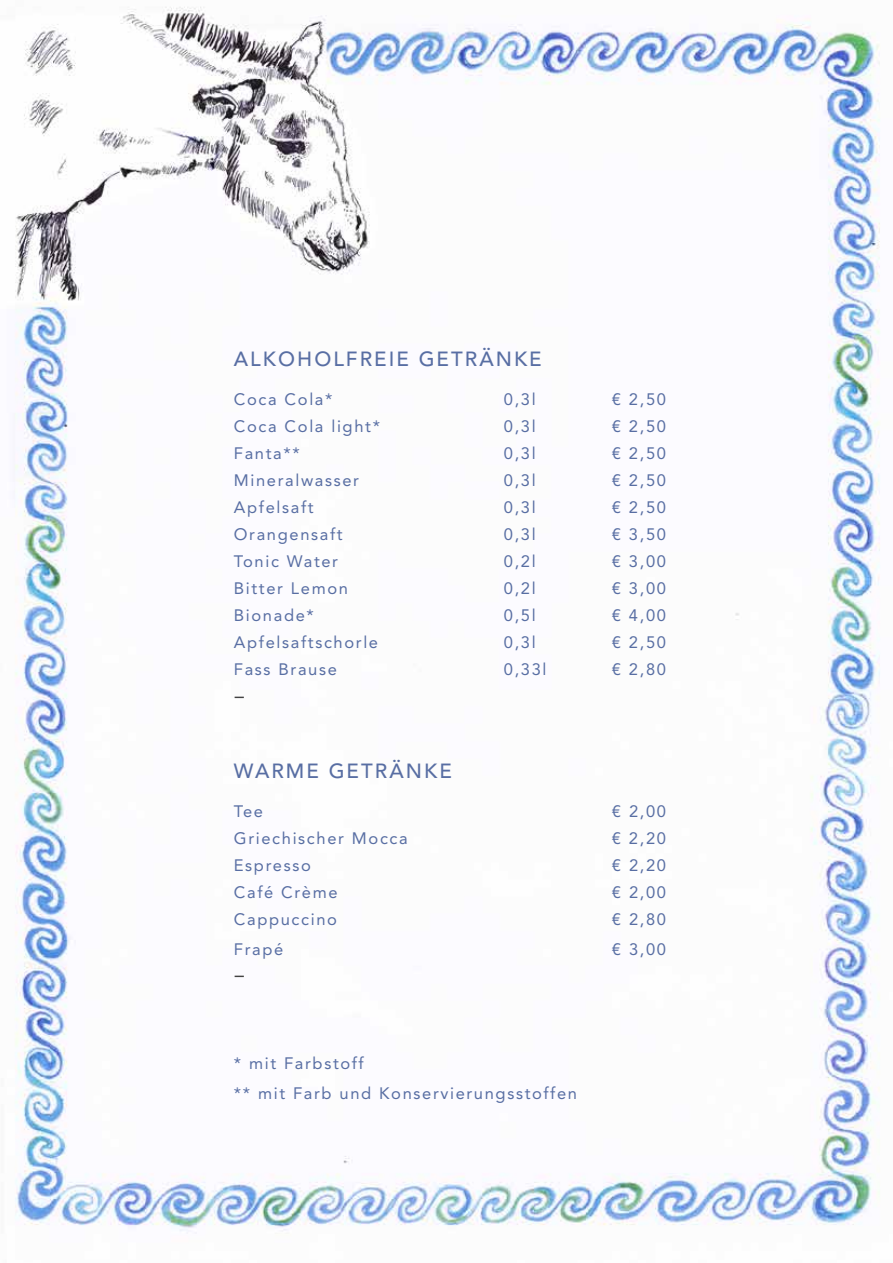
<style>
.page{position:relative;width:893px;height:1263px;background:#fff}
.page>*{position:absolute;margin:0;border:0;box-sizing:border-box;transform-origin:0 0}
.t1{font:22.5px "Cambria";color:#424242}
.t2{font:500 20.4px "Avenir";letter-spacing:.1em;color:#586ea3}
.t3{font:16.5px/30px "Avenir";letter-spacing:.1em;color:#586ea3}
</style>
<div class="page">
<img style="left:15px;top:7px;width:865px;height:1224px">
<p class="t2" style="left:234px;top:348px;width:309px">ALKOHOLFREIE GETRÄNKE</p>
<p class="t3" style="left:234px;top:385px;width:100px">Coca Cola*</p>
<p class="t3" style="left:504px;top:385px;width:33px">0,3l</p>
<p class="t3" style="left:612px;top:385px;width:56px">€ 2,50</p>
<p class="t3" style="left:234px;top:412px;width:148px">Coca Cola light*</p>
<p class="t3" style="left:504px;top:412px;width:33px">0,3l</p>
<p class="t3" style="left:612px;top:412px;width:56px">€ 2,50</p>
<p class="t3" style="left:234px;top:439px;width:67px">Fanta**</p>
<p class="t3" style="left:504px;top:439px;width:33px">0,3l</p>
<p class="t3" style="left:612px;top:439px;width:56px">€ 2,50</p>
<p class="t3" style="left:234px;top:466px;width:127px">Mineralwasser</p>
<p class="t3" style="left:504px;top:466px;width:33px">0,3l</p>
<p class="t3" style="left:612px;top:466px;width:56px">€ 2,50</p>
<p class="t3" style="left:234px;top:493px;width:81px">Apfelsaft</p>
<p class="t3" style="left:504px;top:493px;width:33px">0,3l</p>
<p class="t3" style="left:612px;top:493px;width:56px">€ 2,50</p>
<p class="t3" style="left:234px;top:520px;width:110px">Orangensaft</p>
<p class="t3" style="left:504px;top:520px;width:33px">0,3l</p>
<p class="t3" style="left:612px;top:520px;width:56px">€ 3,50</p>
<p class="t3" style="left:234px;top:547px;width:106px">Tonic Water</p>
<p class="t3" style="left:504px;top:547px;width:33px">0,2l</p>
<p class="t3" style="left:612px;top:547px;width:56px">€ 3,00</p>
<p class="t3" style="left:234px;top:574px;width:116px">Bitter Lemon</p>
<p class="t3" style="left:504px;top:574px;width:33px">0,2l</p>
<p class="t3" style="left:612px;top:574px;width:56px">€ 3,00</p>
<p class="t3" style="left:234px;top:601px;width:82px">Bionade*</p>
<p class="t3" style="left:504px;top:601px;width:33px">0,5l</p>
<p class="t3" style="left:612px;top:601px;width:56px">€ 4,00</p>
<p class="t3" style="left:234px;top:628px;width:146px">Apfelsaftschorle</p>
<p class="t3" style="left:504px;top:628px;width:33px">0,3l</p>
<p class="t3" style="left:612px;top:628px;width:56px">€ 2,50</p>
<p class="t3" style="left:234px;top:655px;width:105px">Fass Brause</p>
<p class="t3" style="left:504px;top:655px;width:44px">0,33l</p>
<p class="t3" style="left:612px;top:655px;width:56px">€ 2,80</p>
<h1 class="t1" style="left:234px;top:681px;width:13px">–</h1>
<p class="t2" style="left:234px;top:759px;width:219px">WARME GETRÄNKE</p>
<p class="t3" style="left:234px;top:796px;width:31px">Tee</p>
<p class="t3" style="left:612px;top:796px;width:56px">€ 2,00</p>
<p class="t3" style="left:234px;top:823px;width:175px">Griechischer Mocca</p>
<p class="t3" style="left:612px;top:823px;width:56px">€ 2,20</p>
<p class="t3" style="left:234px;top:850px;width:78px">Espresso</p>
<p class="t3" style="left:612px;top:850px;width:56px">€ 2,20</p>
<p class="t3" style="left:234px;top:877px;width:105px">Café Crème</p>
<p class="t3" style="left:612px;top:877px;width:56px">€ 2,00</p>
<p class="t3" style="left:234px;top:904px;width:105px">Cappuccino</p>
<p class="t3" style="left:612px;top:904px;width:56px">€ 2,80</p>
<p class="t3" style="left:234px;top:934px;width:51px">Frapé</p>
<p class="t3" style="left:612px;top:934px;width:56px">€ 3,00</p>
<h1 class="t1" style="left:234px;top:960px;width:13px">–</h1>
<p class="t3" style="left:234px;top:1048px;width:345px">* mit Farbstoff<br>** mit Farb und Konservierungsstoffen</p>
</div>
